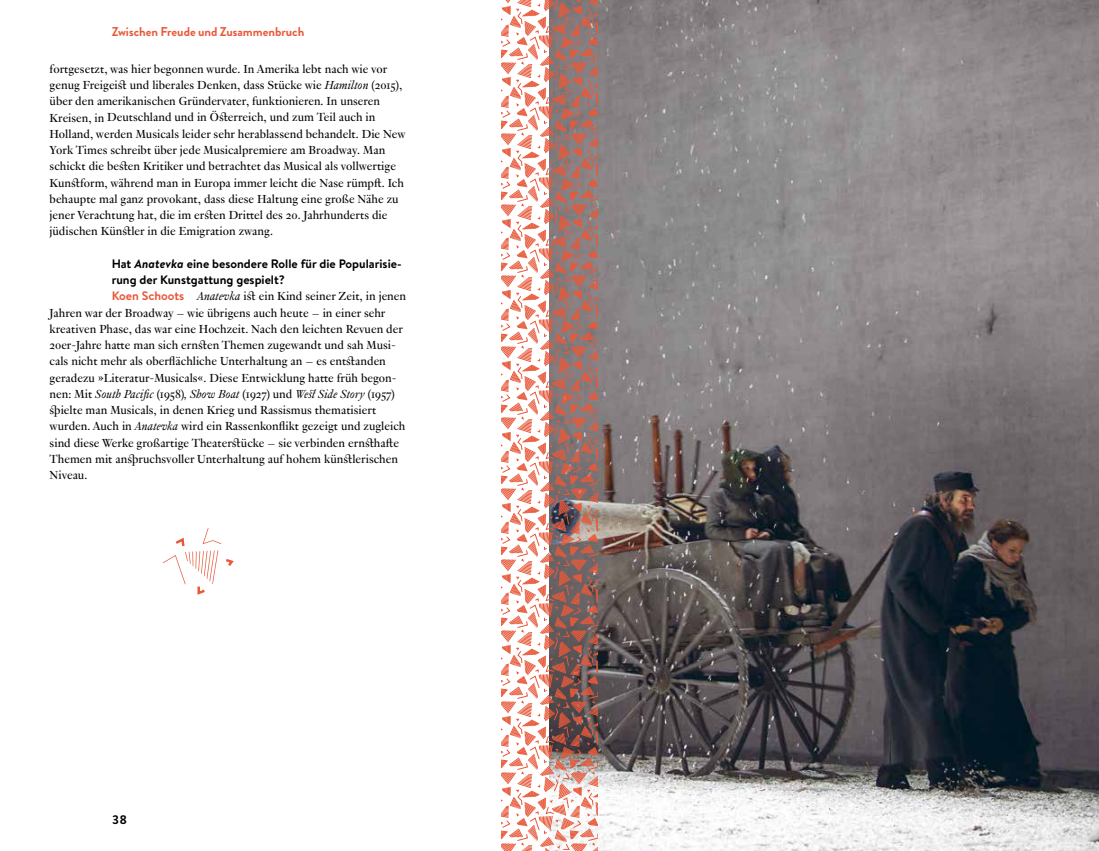
<style>
.page{position:relative;width:1099px;height:851px;background:#fff}
.page>*{position:absolute;margin:0;border:0;box-sizing:border-box;transform-origin:0 0}
.t1{font:12.75px/16.2px "Genath";color:#000}
.t2{font:700 12.75px "Brandon Grotesque";color:#e8593a}
.t3{font:700 12.75px "Brandon Grotesque";color:#000}
.t4{font:700 12.25px/16.2px "Brandon Text";color:#000}
.s1{font-style:italic}
.s2{font-family:"Brandon Text";font-weight:700;font-size:12.25px;color:#e8593a}
</style>
<div class="page">
<img style="left:597px;top:0;width:501px;height:850px">
<svg style="left:163px;top:528px;width:71px;height:66px"></svg>
<svg style="left:501px;top:0;width:96px;height:850px"></svg>
<p class="t2" style="left:112px;top:22px;width:194px">Zwischen Freude und Zusammenbruch</p>
<p class="t1" style="left:50px;top:60px;width:357px">fortgesetzt, was hier begonnen wurde. In Amerika lebt nach wie vor genug Freigeist und liberales Denken, dass Stücke wie <span class="s1">Hamilton</span> (2015), über den amerikanischen Gründervater, funktionieren. In unseren Kreisen, in Deutschland und in Österreich, und zum Teil auch in Holland, werden Musicals leider sehr herablassend behandelt. Die New York Times schreibt über jede Musicalpremiere am Broadway. Man schickt die besten Kritiker und betrachtet das Musical als vollwertige Kunstform, während man in Europa immer leicht die Nase rümpft. Ich behaupte mal ganz provokant, dass diese Haltung eine große Nähe zu jener Verachtung hat, die im ersten Drittel des 20. Jahrhunderts die jüdischen Künstler in die Emigration zwang.</p>
<p class="t4" style="left:112px;top:255px;width:291px">Hat <span class="s1">Anatevka</span> eine besondere Rolle für die Popularisie&shy;rung der Kunstgattung gespielt?</p>
<p class="t1" style="left:50px;top:287px;width:358px;text-indent:62px"><span class="s2">Koen Schoots</span> <span class="s1">Anatevka</span> ist ein Kind seiner Zeit, in jenen Jahren war der Broadway – wie übrigens auch heute – in einer sehr kreativen Phase, das war eine Hochzeit. Nach den leichten Revuen der 20er-Jahre hatte man sich ernsten Themen zugewandt und sah Musi&shy;cals nicht mehr als oberflächliche Unterhaltung an – es entstanden geradezu »Literatur-Musicals«. Diese Entwicklung hatte früh begon&shy;nen: Mit <span class="s1">South Pacific</span> (1958)<span class="s1">, Show Boat</span> (1927) und <span class="s1">West Side Story</span> (1957) spielte man Musicals, in denen Krieg und Rassismus thematisiert wurden. Auch in <span class="s1">Anatevka</span> wird ein Rassenkonflikt gezeigt und zugleich sind diese Werke großartige Theaterstücke – sie verbinden ernsthafte Themen mit anspruchsvoller Unterhaltung auf hohem künstlerischen Niveau.</p>
<p class="t3" style="left:112px;top:810px;width:17px">38</p>
</div>
